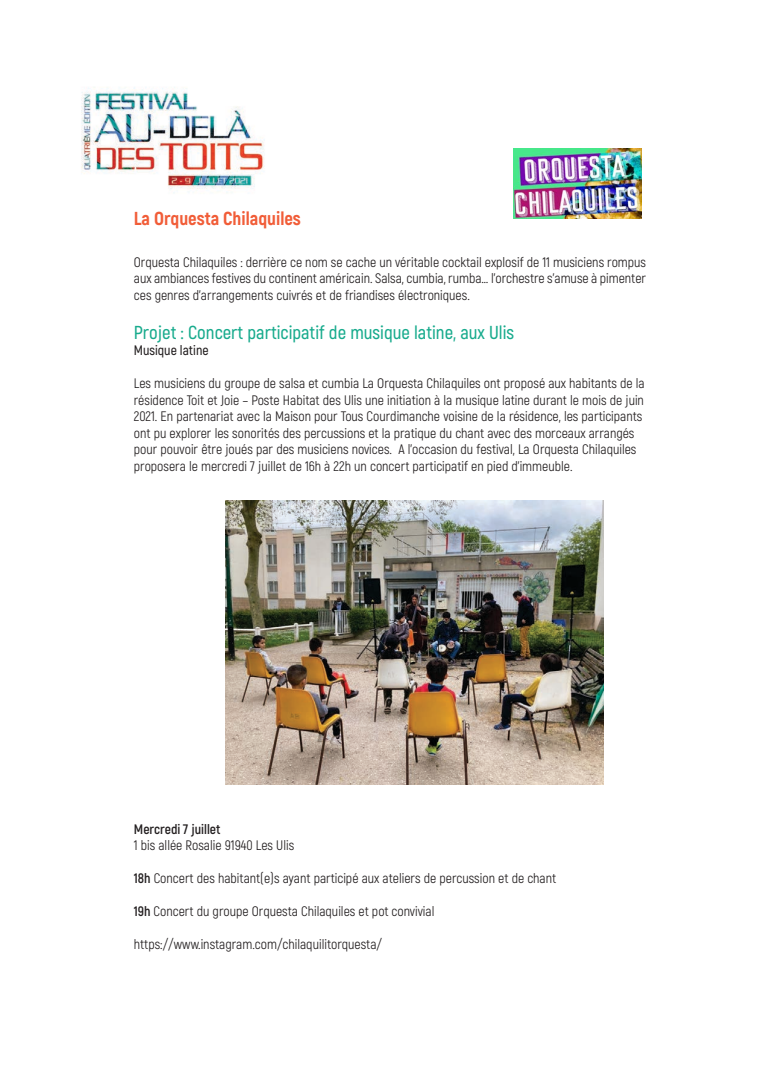
<style>
.page{position:relative;width:780px;height:1088px;background:#fff}
.page>*{position:absolute;margin:0;border:0;box-sizing:border-box;transform-origin:0 0}
.t1{font:600 18.75px "Akrobat";color:#18ab8d}
.t2{font:800 18.75px "Akrobat";color:#f15d38}
.t3{font:13.75px/16.5px "Akrobat";color:#231f20;text-align:justify}
.t4{font:700 13.75px "Akrobat";color:#231f20}
.t5{font:600 13.75px "Akrobat";color:#231f20}
.s1{font-weight:700}
</style>
<div class="page">
<img style="left:81px;top:87px;width:184px;height:106px">
<img style="left:225px;top:501px;width:379px;height:284px">
<img style="left:513px;top:148px;width:128px;height:70px">
<h1 class="t2" style="left:134px;top:207px;width:168px">La Orquesta Chilaquiles</h1>
<p class="t3" style="left:134px;top:254px;width:513px">Orquesta Chilaquiles : derrière ce nom se cache un véritable cocktail explosif de 11 musiciens rompus aux ambiances festives du continent américain. Salsa, cumbia, rumba… l’orchestre s’amuse à pimenter ces genres d’arrangements cuivrés et de friandises électroniques.</p>
<h1 class="t1" style="left:134px;top:321px;width:382px">Projet : Concert participatif de musique latine, aux Ulis</h1>
<p class="t5" style="left:134px;top:342px;width:76px">Musique latine</p>
<p class="t3" style="left:134px;top:375px;width:512px;text-align:left">Les musiciens du groupe de salsa et cumbia La Orquesta Chilaquiles ont proposé aux habitants de la résidence Toit et Joie – Poste Habitat des Ulis une initiation à la musique latine durant le mois de juin 2021. En partenariat avec la Maison pour Tous Courdimanche voisine de la résidence, les participants ont pu explorer les sonorités des percussions et la pratique du chant avec des morceaux arrangés pour pouvoir être joués par des musiciens novices. A l’occasion du festival, La Orquesta Chilaquiles proposera le mercredi 7 juillet de 16h à 22h un concert participatif en pied d’immeuble.</p>
<p class="t4" style="left:134px;top:820px;width:88px">Mercredi 7 juillet</p>
<p class="t3" style="left:134px;top:837px;width:162px">1 bis allée Rosalie 91940 Les Ulis</p>
<p class="t3" style="left:134px;top:870px;width:424px"><span class="s1">18h</span> Concert des habitant(e)s ayant participé aux ateliers de percussion et de chant</p>
<p class="t3" style="left:134px;top:903px;width:302px"><span class="s1">19h</span> Concert du groupe Orquesta Chilaquiles et pot convivial</p>
<p class="t3" style="left:134px;top:936px;width:250px">https://www.instagram.com/chilaquilitorquesta/</p>
</div>
